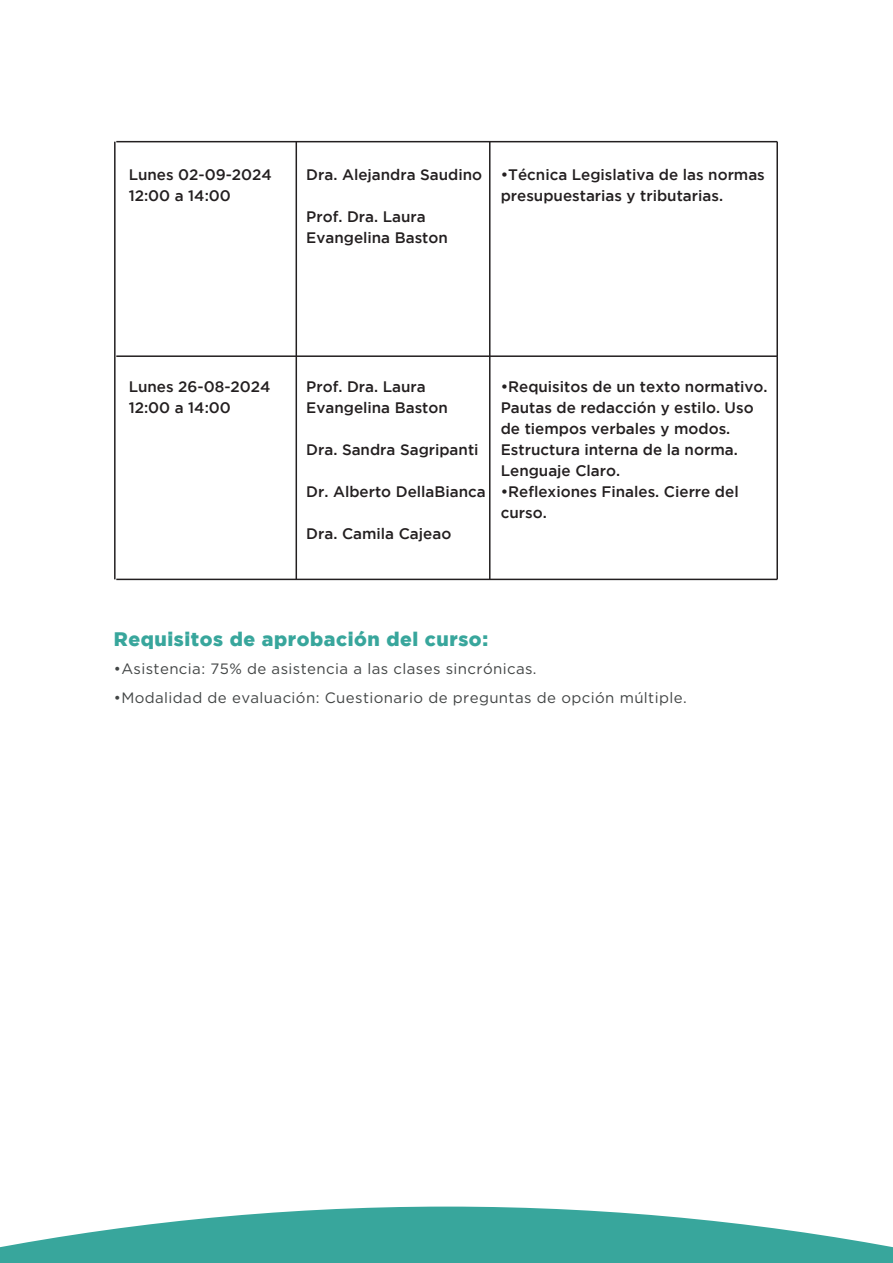
<style>
.page{position:relative;width:893px;height:1263px;background:#fff}
.page>*{position:absolute;margin:0;border:0;box-sizing:border-box;transform-origin:0 0}
.t1{font:900 19.5px "Gotham";letter-spacing:.03em;color:#38a69c}
.t2{font:500 15.15px/21px "Gotham";color:#231f20}
.t3{font:15px "Gotham";letter-spacing:.025em;color:#424545}
</style>
<div class="page">
<hr style="left:296px;top:142px;width:1px;height:437px;background:#231f20">
<hr style="left:114px;top:142px;width:2px;height:437px;background:#231f20">
<hr style="left:489px;top:142px;width:1px;height:437px;background:#231f20">
<hr style="left:776px;top:142px;width:2px;height:437px;background:#231f20">
<hr style="left:116px;top:355px;width:661px;height:2px;background:#231f20">
<hr style="left:116px;top:141px;width:661px;height:1px;background:#231f20">
<hr style="left:116px;top:579px;width:661px;height:1px;background:#231f20">
<svg style="left:0;top:1206px;width:893px;height:57px;fill:#38a69c"></svg>
<p class="t2" style="left:129px;top:164px;width:145px">Lunes 02-09-2024<br>12:00 a 14:00</p>
<p class="t2" style="left:306px;top:164px;width:177px">Dra. Alejandra Saudino</p>
<p class="t2" style="left:306px;top:206px;width:143px">Prof. Dra. Laura<br>Evangelina Baston</p>
<p class="t2" style="left:501px;top:164px;width:266px">•Técnica Legislativa de las normas presupuestarias y tributarias.</p>
<p class="t2" style="left:129px;top:375px;width:143px">Lunes 26-08-2024<br>12:00 a 14:00</p>
<p class="t2" style="left:306px;top:375px;width:143px">Prof. Dra. Laura<br>Evangelina Baston</p>
<p class="t2" style="left:306px;top:438px;width:174px">Dra. Sandra Sagripanti</p>
<p class="t2" style="left:306px;top:480px;width:181px">Dr. Alberto DellaBianca</p>
<p class="t2" style="left:306px;top:522px;width:147px">Dra. Camila Cajeao</p>
<p class="t2" style="left:501px;top:375px;width:268px">•Requisitos de un texto normativo.<br>Pautas de redacción y estilo. Uso de tiempos verbales y modos.<br>Estructura interna de la norma.<br>Lenguaje Claro.</p>
<p class="t2" style="left:501px;top:480px;width:239px">•Reflexiones Finales. Cierre del curso.</p>
<p class="t1" style="left:114px;top:627px;width:376px">Requisitos de aprobación del curso:</p>
<p class="t3" style="left:114px;top:659px;width:424px">•Asistencia: 75% de asistencia a las clases sincrónicas.</p>
<p class="t3" style="left:114px;top:688px;width:574px">•Modalidad de evaluación: Cuestionario de preguntas de opción múltiple.</p>
</div>
